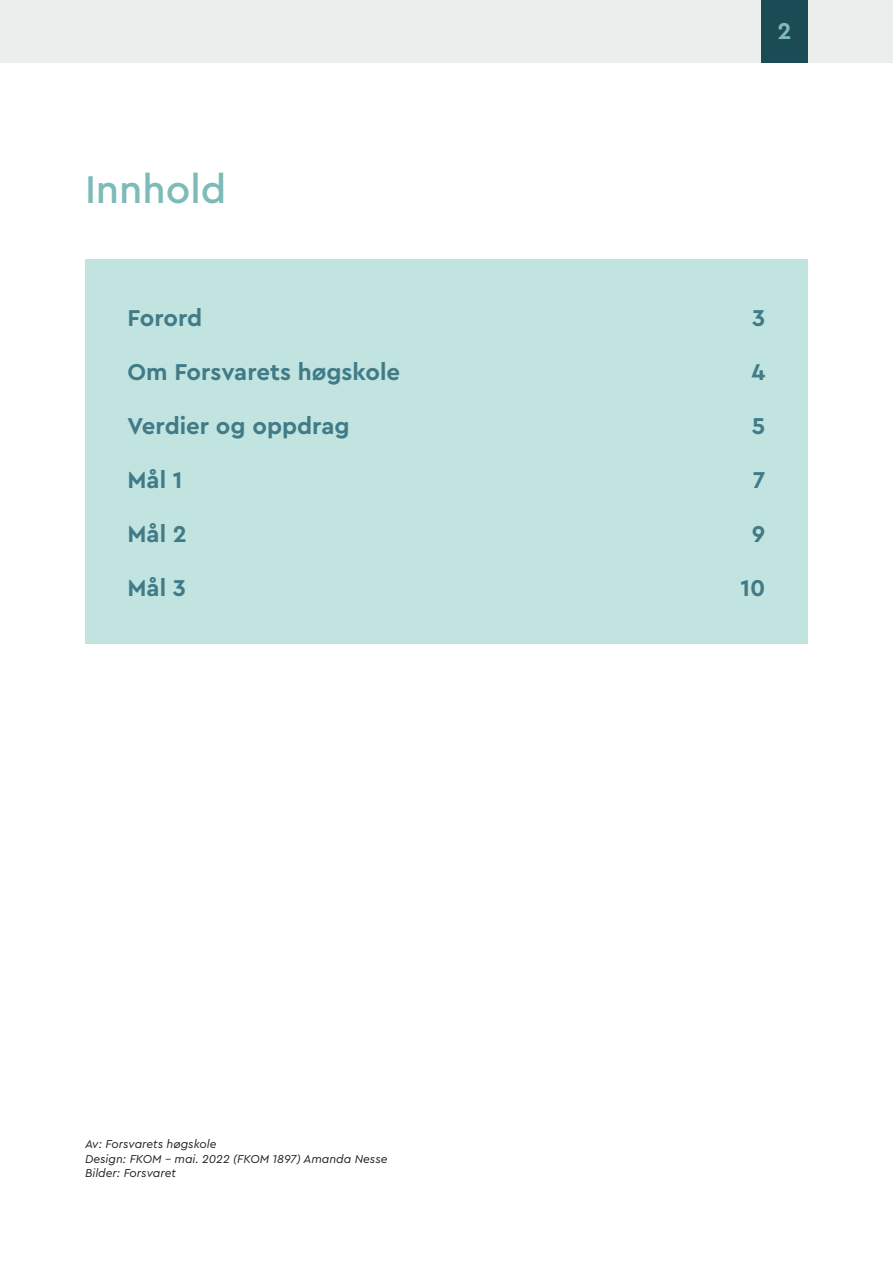
<style>
.page{position:relative;width:893px;height:1263px;background:#fff}
.page>*{position:absolute;margin:0;border:0;box-sizing:border-box;transform-origin:0 0}
.toc_overskrift{font:500 40.5px "Cera Pro";color:#7dbbb9}
.t1{font:700 24px "Cera Pro";color:#417b88}
.t2{font:700 24px "Cera Pro";color:#7dbbb9}
.byline{font:italic 12px "Cera Pro";color:#231f20}
</style>
<div class="page">
<div style="left:85px;top:259px;width:723px;height:384px;background:#c2e4e0"></div>
<div style="left:0;top:0;width:893px;height:63px;background:#ebeeec"></div>
<div style="left:761px;top:0;width:47px;height:63px;background:#1b4b55"></div>
<h2 class="t2" style="left:777px;top:15px;width:16px">2</h2>
<p class="toc_overskrift" style="left:85px;top:162px;width:143px">Innhold</p>
<p class="t1" style="left:128px;top:302px;width:76px">Forord</p>
<p class="t1" style="left:752px;top:302px;width:15px">3</p>
<p class="t1" style="left:128px;top:356px;width:274px">Om Forsvarets høgskole</p>
<p class="t1" style="left:752px;top:356px;width:15px">4</p>
<p class="t1" style="left:128px;top:410px;width:224px">Verdier og oppdrag</p>
<p class="t1" style="left:752px;top:410px;width:15px">5</p>
<p class="t1" style="left:128px;top:464px;width:56px">Mål 1</p>
<p class="t1" style="left:753px;top:464px;width:14px">7</p>
<p class="t1" style="left:128px;top:518px;width:61px">Mål 2</p>
<p class="t1" style="left:752px;top:518px;width:15px">9</p>
<p class="t1" style="left:128px;top:572px;width:60px">Mål 3</p>
<p class="t1" style="left:740px;top:572px;width:26px">10</p>
<p class="byline" style="left:85px;top:1136px;width:133px">Av: Forsvarets høgskole</p>
<p class="byline" style="left:85px;top:1151px;width:304px">Design: FKOM - mai. 2022 (FKOM 1897) Amanda Nesse</p>
<p class="byline" style="left:85px;top:1165px;width:92px">Bilder: Forsvaret</p>
</div>
